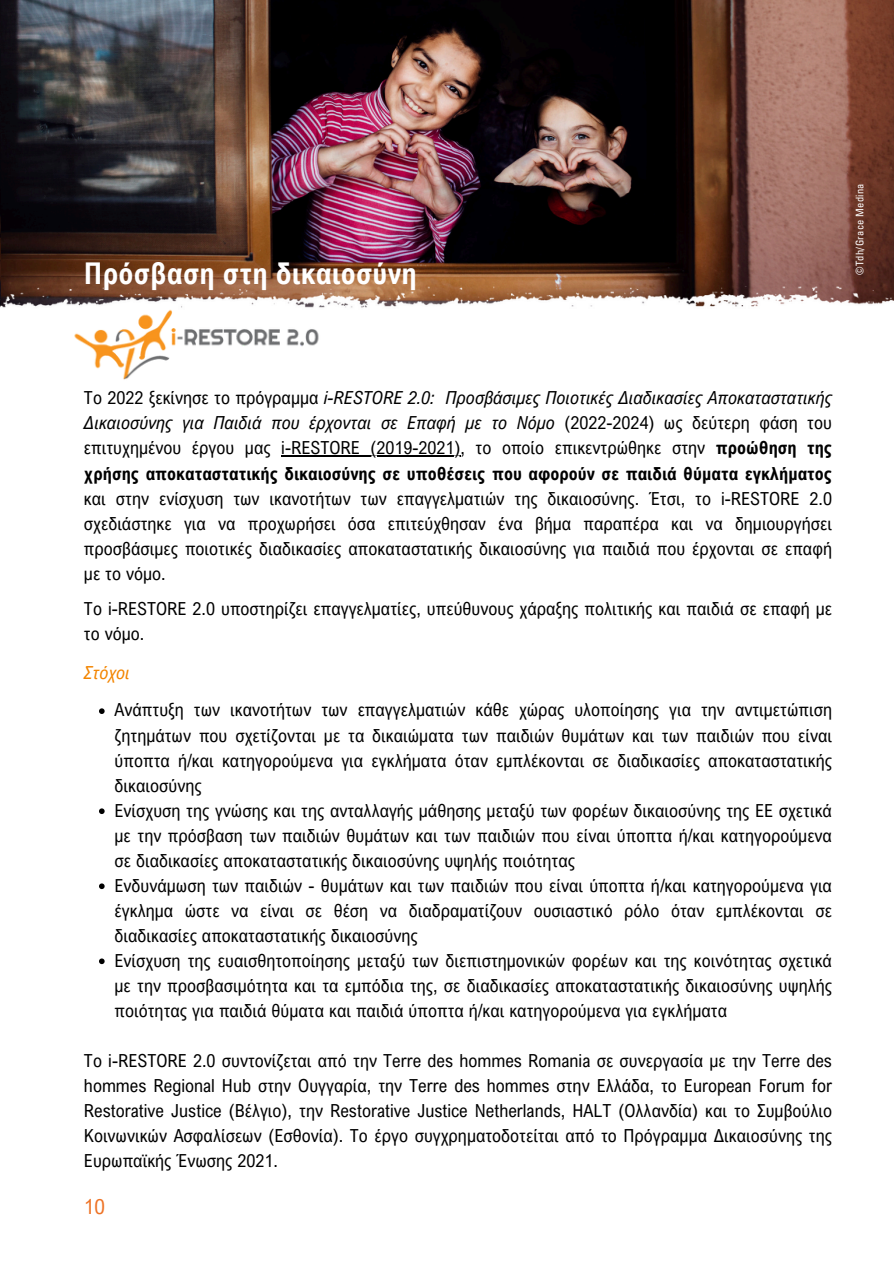
<style>
.page{position:relative;width:894px;height:1264px;background:#fff}
.page>*{position:absolute;margin:0;border:0;box-sizing:border-box;transform-origin:0 0}
.t1{font:700 30px "Arial Nova Cond";letter-spacing:.01em;color:#fff}
.t2{font:21px "Arial Nova Cond";color:#ee7326}
.t3{font:18px/25px "Arial Nova Cond";color:#000;text-align:justify}
.t4{font:italic 18px/25px "Arial Nova Cond";color:#000;text-align:justify}
.t5{font:condensed 10.5px "Univers LT Std";letter-spacing:.025em;color:#fff}
.s1{font-style:normal}
.s2{font-weight:700}
.s3{font-style:italic;color:#f38500}
</style>
<div class="page">
<img style="left:0;top:0;width:893px;height:286px">
<hr style="left:281px;top:456px;width:179px;height:1px;background:#000">
<svg style="left:99px;top:708px;width:6px;height:6px"></svg>
<svg style="left:99px;top:808px;width:6px;height:6px"></svg>
<svg style="left:99px;top:883px;width:6px;height:6px"></svg>
<svg style="left:99px;top:958px;width:6px;height:6px"></svg>
<img style="left:0;top:286px;width:893px;height:22px">
<img style="left:61px;top:275px;width:269px;height:181px">
<p class="t1" style="left:84px;top:255px;width:334px">Πρόσβαση στη δικαιοσύνη</p>
<p class="t5" style="left:855px;top:275px;width:93px;rotate:-90deg">©Tdh/Grace Medina</p>
<h1 class="t4" style="left:84px;top:385px;width:749px"><span class="s1">Το 2022 ξεκίνησε το πρόγραμμα</span> i-RESTORE 2.0: Προσβάσιμες Ποιοτικές Διαδικασίες Αποκαταστατικής Δικαιοσύνης για Παιδιά που έρχονται σε Επαφή με το Νόμο <span class="s1">(2022-2024) ως δεύτερη φάση του επιτυχημένου έργου μας</span></h1>
<p class="t3" style="left:84px;top:435px;width:749px;text-indent:197px">i-RESTORE (2019-2021), το οποίο επικεντρώθηκε στην <span class="s2">προώθηση της χρήσης αποκαταστατικής δικαιοσύνης σε υποθέσεις που αφορούν σε παιδιά θύματα εγκλήματος </span>και στην ενίσχυση των ικανοτήτων των επαγγελματιών της δικαιοσύνης. Έτσι, το i-RESTORE 2.0 σχεδιάστηκε για να προχωρήσει όσα επιτεύχθησαν ένα βήμα παραπέρα και να δημιουργήσει προσβάσιμες ποιοτικές διαδικασίες αποκαταστατικής δικαιοσύνης για παιδιά που έρχονται σε επαφή με το νόμο.</p>
<p class="t3" style="left:84px;top:595px;width:749px">Το i-RESTORE 2.0 υποστηρίζει επαγγελματίες, υπεύθυνους χάραξης πολιτικής και παιδιά σε επαφή με το νόμο.</p>
<p class="t3" style="left:115px;top:653px;width:718px;line-height:37.5px;text-indent:-31px"><span class="s3">Στόχοι<br></span>Ανάπτυξη των ικανοτήτων των επαγγελματιών κάθε χώρας υλοποίησης για την αντιμετώπιση</p>
<p class="t3" style="left:115px;top:722px;width:718px">ζητημάτων που σχετίζονται με τα δικαιώματα των παιδιών θυμάτων και των παιδιών που είναι ύποπτα ή/και κατηγορούμενα για εγκλήματα όταν εμπλέκονται σε διαδικασίες αποκαταστατικής δικαιοσύνης</p>
<p class="t3" style="left:115px;top:797px;width:718px">Ενίσχυση της γνώσης και της ανταλλαγής μάθησης μεταξύ των φορέων δικαιοσύνης της ΕΕ σχετικά με την πρόσβαση των παιδιών θυμάτων και των παιδιών που είναι ύποπτα ή/και κατηγορούμενα σε διαδικασίες αποκαταστατικής δικαιοσύνης υψηλής ποιότητας</p>
<p class="t3" style="left:115px;top:872px;width:718px">Ενδυνάμωση των παιδιών - θυμάτων και των παιδιών που είναι ύποπτα ή/και κατηγορούμενα για έγκλημα ώστε να είναι σε θέση να διαδραματίζουν ουσιαστικό ρόλο όταν εμπλέκονται σε διαδικασίες αποκαταστατικής δικαιοσύνης</p>
<p class="t3" style="left:115px;top:947px;width:718px">Ενίσχυση της ευαισθητοποίησης μεταξύ των διεπιστημονικών φορέων και της κοινότητας σχετικά με την προσβασιμότητα και τα εμπόδια της, σε διαδικασίες αποκαταστατικής δικαιοσύνης υψηλής ποιότητας για παιδιά θύματα και παιδιά ύποπτα ή/και κατηγορούμενα για εγκλήματα</p>
<h2 class="t3" style="left:84px;top:1047px;width:749px">Το i-RESTORE 2.0 συντονίζεται από την Terre des hommes Romania σε συνεργασία με την Terre des hommes Regional Hub στην Ουγγαρία, την Terre des hommes στην Ελλάδα, το European Forum for Restorative Justice (Βέλγιο), την Restorative Justice Netherlands, HALT (Ολλανδία) και το Συμβούλιο Κοινωνικών Ασφαλίσεων (Εσθονία). Το έργο συγχρηματοδοτείται από το Πρόγραμμα Δικαιοσύνης της Ευρωπαϊκής Ένωσης 2021.</h2>
<h2 class="t2" style="left:84px;top:1193px;width:22px">10</h2>
</div>
